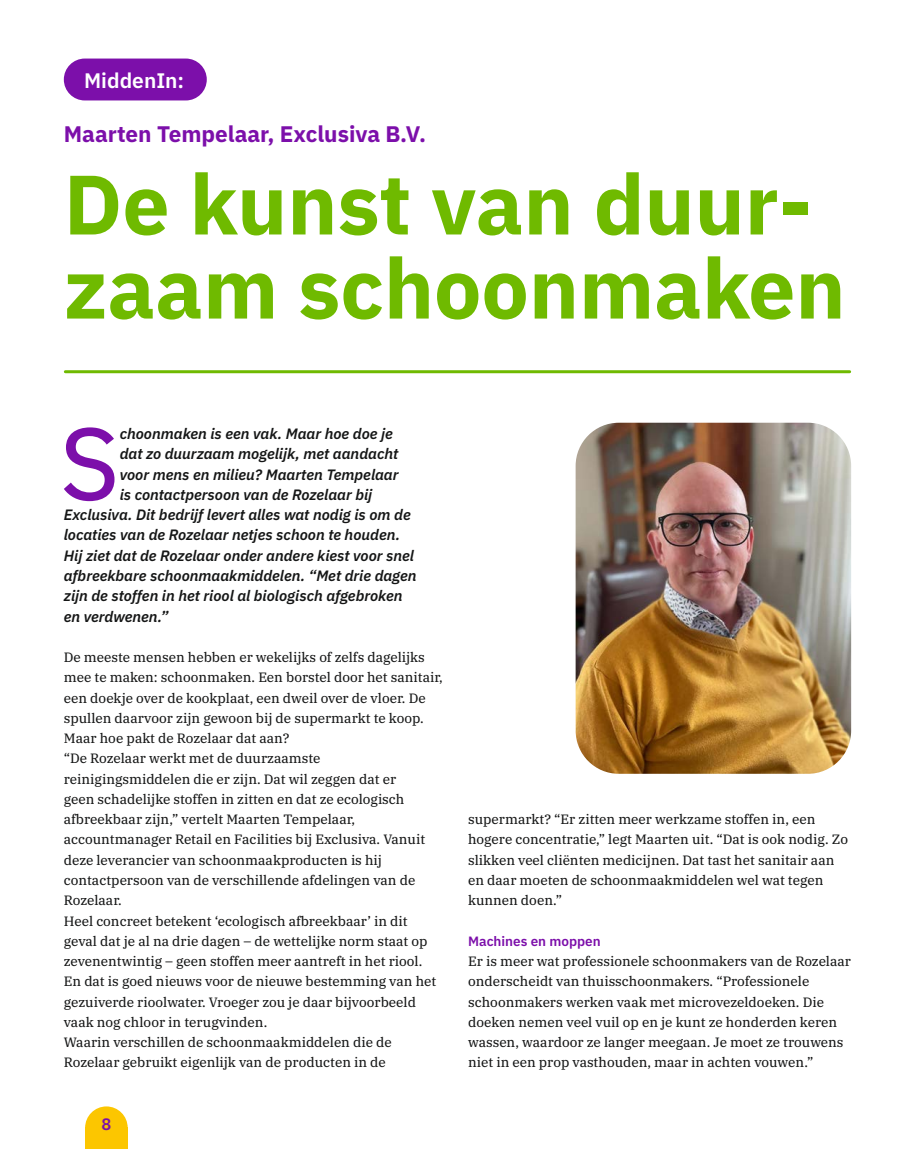
<style>
.page{position:relative;width:915px;height:1149px;background:#fff}
.page>*{position:absolute;margin:0;border:0;box-sizing:border-box;transform-origin:0 0}
.t1{font:102px "IBM Plex Sans Text";color:#7c0faa}
.t2{font:700 84px/84px "IBM Plex Sans";color:#6fba00}
.t3{font:700 22.5px "IBM Plex Sans";color:#7c0faa}
.t4{font:600 21px "IBM Plex Sans";color:#fff}
.t5{font:600 16.5px "IBM Plex Sans";color:#7c0faa}
.t6{font:italic 600 15px "IBM Plex Sans";color:#151616}
.t7{font:13.5px/20.2px "IBM Plex Serif Text";color:#151616}
.t8{font:600 13.5px "IBM Plex Sans";color:#7c0faa}
</style>
<div class="page">
<img style="left:575px;top:422px;width:275px;height:351px">
<div style="left:64px;top:58px;width:143px;height:42px;background:#7c0faa;border-radius:21px"></div>
<hr style="left:65px;top:370px;width:784px;height:3px;background:#6fba00">
<div style="left:85px;top:1127px;width:43px;height:21px;background:#fcc600"></div>
<svg style="left:85px;top:1106px;width:43px;height:21px"></svg>
<h3 class="t4" style="left:84px;top:64px;width:102px">MiddenIn:</h3>
<h3 class="t3" style="left:64px;top:116px;width:363px">Maarten Tempelaar, Exclusiva B.V.</h3>
<h2 class="t2" style="left:64px;top:156px;width:783px">De kunst van duur&shy;zaam schoonmaken</h2>
<h1 class="t1" style="left:60px;top:385px;width:61px">S</h1>
<p class="t6" style="left:120px;top:422px;width:274px">choonmaken is een vak. Maar hoe doe je</p>
<p class="t6" style="left:120px;top:442px;width:280px">dat zo duurzaam mogelijk, met aandacht</p>
<p class="t6" style="left:120px;top:462px;width:280px">voor mens en milieu? Maarten Tempelaar</p>
<p class="t6" style="left:120px;top:482px;width:254px">is contactpersoon van de Rozelaar bij</p>
<p class="t6" style="left:64px;top:503px;width:348px">Exclusiva. Dit bedrijf levert alles wat nodig is om de</p>
<p class="t6" style="left:64px;top:523px;width:338px">locaties van de Rozelaar netjes schoon te houden.</p>
<p class="t6" style="left:64px;top:543px;width:351px">Hij ziet dat de Rozelaar onder andere kiest voor snel</p>
<p class="t6" style="left:64px;top:563px;width:354px">afbreekbare schoonmaakmiddelen. “Met drie dagen</p>
<p class="t6" style="left:64px;top:584px;width:340px">zijn de stoffen in het riool al biologisch afgebroken</p>
<p class="t6" style="left:64px;top:604px;width:106px">en verdwenen.”</p>
<p class="t7" style="left:64px;top:645px;width:380px">De meeste mensen hebben er wekelijks of zelfs dagelijks mee te maken: schoonmaken. Een borstel door het sanitair, een doekje over de kookplaat, een dweil over de vloer. De spullen daarvoor zijn gewoon bij de supermarkt te koop.<br>Maar hoe pakt de Rozelaar dat aan?<br>“De Rozelaar werkt met de duurzaamste reinigingsmiddelen die er zijn. Dat wil zeggen dat er<br>geen schadelijke stoffen in zitten en dat ze ecologisch afbreekbaar zijn,” vertelt Maarten Tempelaar, accountmanager Retail en Facilities bij Exclusiva. Vanuit deze leverancier van schoonmaakproducten is hij contactpersoon van de verschillende afdelingen van de Rozelaar.<br>Heel concreet betekent ‘ecologisch afbreekbaar’ in dit geval dat je al na drie dagen – de wettelijke norm staat op zevenentwintig – geen stoffen meer aantreft in het riool.<br>En dat is goed nieuws voor de nieuwe bestemming van het gezuiverde rioolwater. Vroeger zou je daar bijvoorbeeld vaak nog chloor in terugvinden.<br>Waarin verschillen de schoonmaakmiddelen die de Rozelaar gebruikt eigenlijk van de producten in de</p>
<p class="t5" style="left:101px;top:1110px;width:11px">8</p>
<p class="t7" style="left:468px;top:807px;width:381px">supermarkt? “Er zitten meer werkzame stoffen in, een hogere concentratie,” legt Maarten uit. “Dat is ook nodig. Zo slikken veel cliënten medicijnen. Dat tast het sanitair aan en daar moeten de schoonmaakmiddelen wel wat tegen kunnen doen.”</p>
<p class="t8" style="left:468px;top:930px;width:134px">Machines en moppen</p>
<p class="t7" style="left:468px;top:949px;width:384px">Er is meer wat professionele schoonmakers van de Rozelaar onderscheidt van thuisschoonmakers. “Professionele schoonmakers werken vaak met microvezeldoeken. Die doeken nemen veel vuil op en je kunt ze honderden keren wassen, waardoor ze langer meegaan. Je moet ze trouwens niet in een prop vasthouden, maar in achten vouwen.”</p>
</div>
